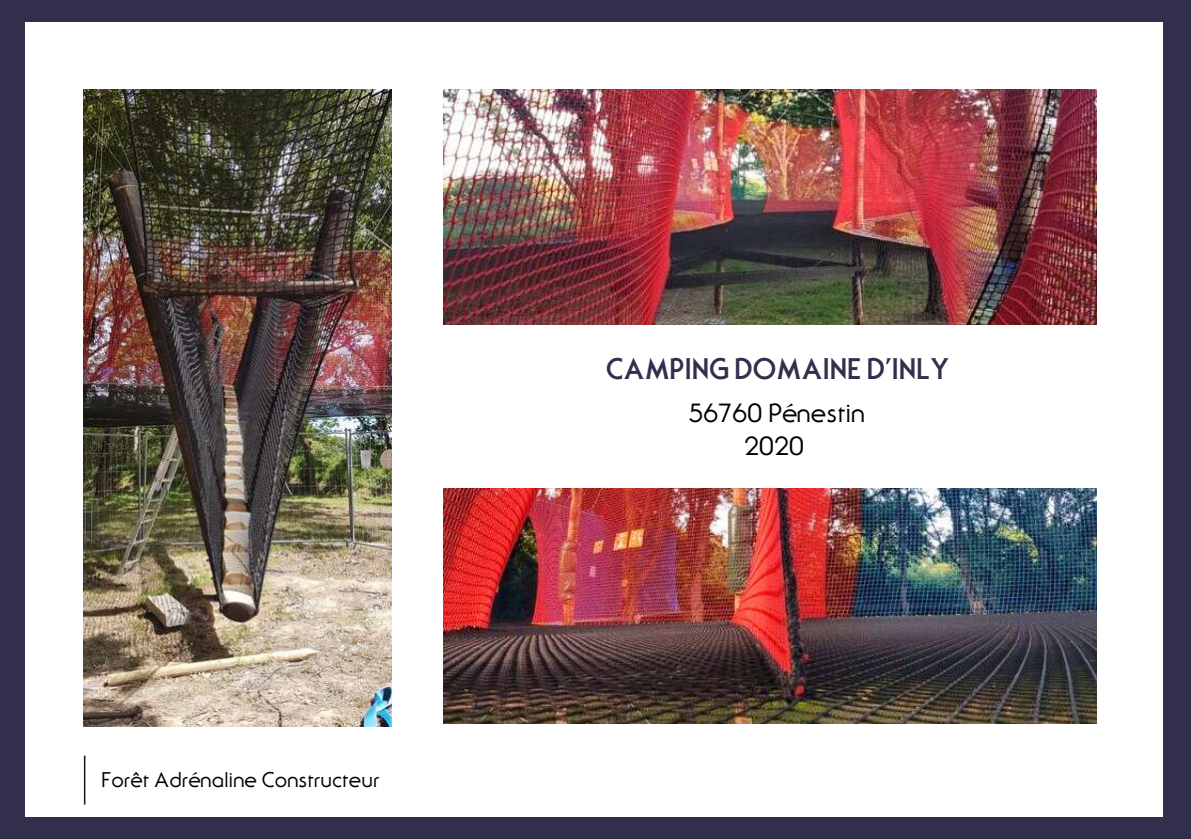
<style>
.page{position:relative;width:1191px;height:839px;background:#fff}
.page>*{position:absolute;margin:0;border:0;box-sizing:border-box;transform-origin:0 0}
.t1{font:700 27.2px "Serif Gothic";color:#312f4c}
.t2{font:24px/33px "Serif Gothic";color:#000;text-align:center}
.t3{font:19.4px "Serif Gothic";color:#000}
</style>
<div class="page">
<div style="left:0;top:0;width:1191px;height:838px;background:#312f4c"></div>
<div style="left:25px;top:22px;width:1138px;height:794px;background:#fff"></div>
<img style="left:84px;top:90px;width:307px;height:636px">
<hr style="left:84px;top:755px;width:1px;height:49px;background:#181615">
<img style="left:444px;top:488px;width:652px;height:235px">
<img style="left:444px;top:90px;width:652px;height:234px">
<p class="t3" style="left:101px;top:767px;width:280px">Forêt Adrénaline Constructeur</p>
<h1 class="t1" style="left:606px;top:351px;width:345px">CAMPING DOMAINE D’INLY</h1>
<p class="t2" style="left:689px;top:396px;width:178px">56760 Pénestin<br>2020</p>
</div>
